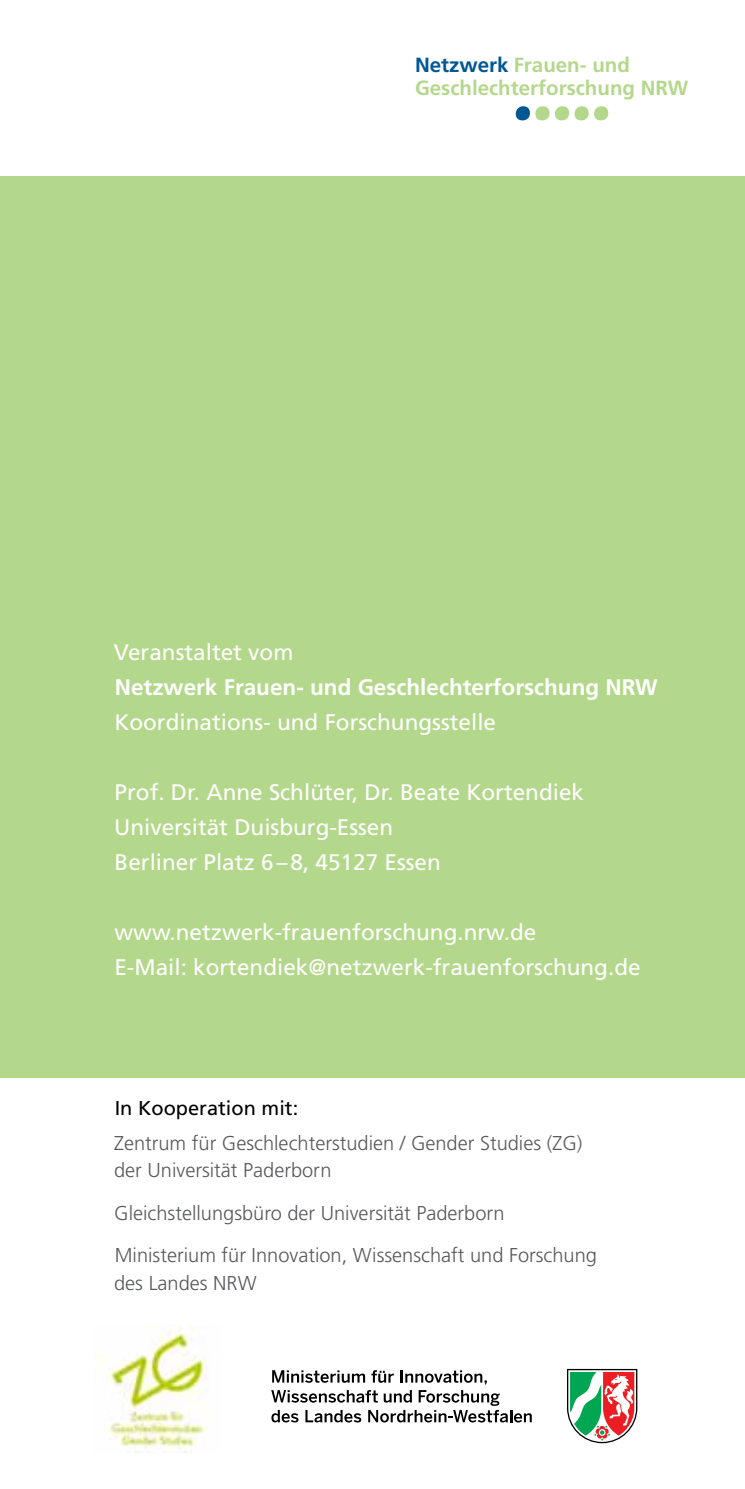
<style>
.page{position:relative;width:745px;height:1489px;background:#fff}
.page>*{position:absolute;margin:0;border:0;box-sizing:border-box;transform-origin:0 0}
.t1{font:22.5px/35px "Frutiger LT Std";color:#fff}
.t2{font:700 22.5px "Frutiger LT Std";color:#fff}
.t3{font:700 20.5px/22.5px "Frutiger LT Std";color:#b4d88b}
.t4{font:300 20px/27.5px "Frutiger LT Std";color:#58595b}
.t5{font:20px "Frutiger LT Std";color:#000}
.s1{color:#005793}
</style>
<div class="page">
<div style="left:0;top:176px;width:744px;height:901px;background:#b4d88b"></div>
<div style="left:515px;top:106px;width:14px;height:14px;background:#005793;border-radius:50%"></div>
<div style="left:535px;top:106px;width:14px;height:14px;background:#b4d88b;border-radius:50%"></div>
<div style="left:554px;top:106px;width:14px;height:14px;background:#b4d88b;border-radius:50%"></div>
<div style="left:574px;top:106px;width:14px;height:14px;background:#b4d88b;border-radius:50%"></div>
<div style="left:593px;top:106px;width:15px;height:14px;background:#b4d88b;border-radius:50%"></div>
<img style="left:93px;top:1325px;width:116px;height:127px">
<svg style="left:271px;top:1370px;width:260px;height:52px"></svg>
<svg style="left:567px;top:1368px;width:70px;height:74px"></svg>
<p class="t3" style="left:415px;top:54px;width:274px"><span class="s1">Netzwerk</span> Frauen- und<br>Geschlechterforschung NRW</p>
<p class="t1" style="left:114px;top:634px;width:181px">Veranstaltet vom</p>
<p class="t2" style="left:115px;top:673px;width:544px">Netzwerk Frauen- und Geschlechterforschung NRW</p>
<p class="t1" style="left:114px;top:704px;width:383px">Koordinations- und Forschungsstelle</p>
<p class="t1" style="left:114px;top:774px;width:471px">Prof. Dr. Anne Schlüter, Dr. Beate Kortendiek<br>Universität Duisburg-Essen<br>Berliner Platz 6–8, 45127 Essen</p>
<p class="t1" style="left:114px;top:914px;width:527px">www.netzwerk-frauenforschung.nrw.de<br>E-Mail: kortendiek@netzwerk-frauenforschung.de</p>
<p class="t5" style="left:115px;top:1096px;width:185px">In Kooperation mit:</p>
<p class="t4" style="left:114px;top:1129px;width:469px">Zentrum für Geschlechterstudien / Gender Studies (ZG) der Universität Paderborn</p>
<p class="t4" style="left:114px;top:1191px;width:484px;line-height:42.5px">Gleichstellungsbüro der Universität Paderborn<br>Ministerium für Innovation, Wissenschaft und Forschung</p>
<p class="t4" style="left:114px;top:1269px;width:144px">des Landes NRW</p>
</div>
